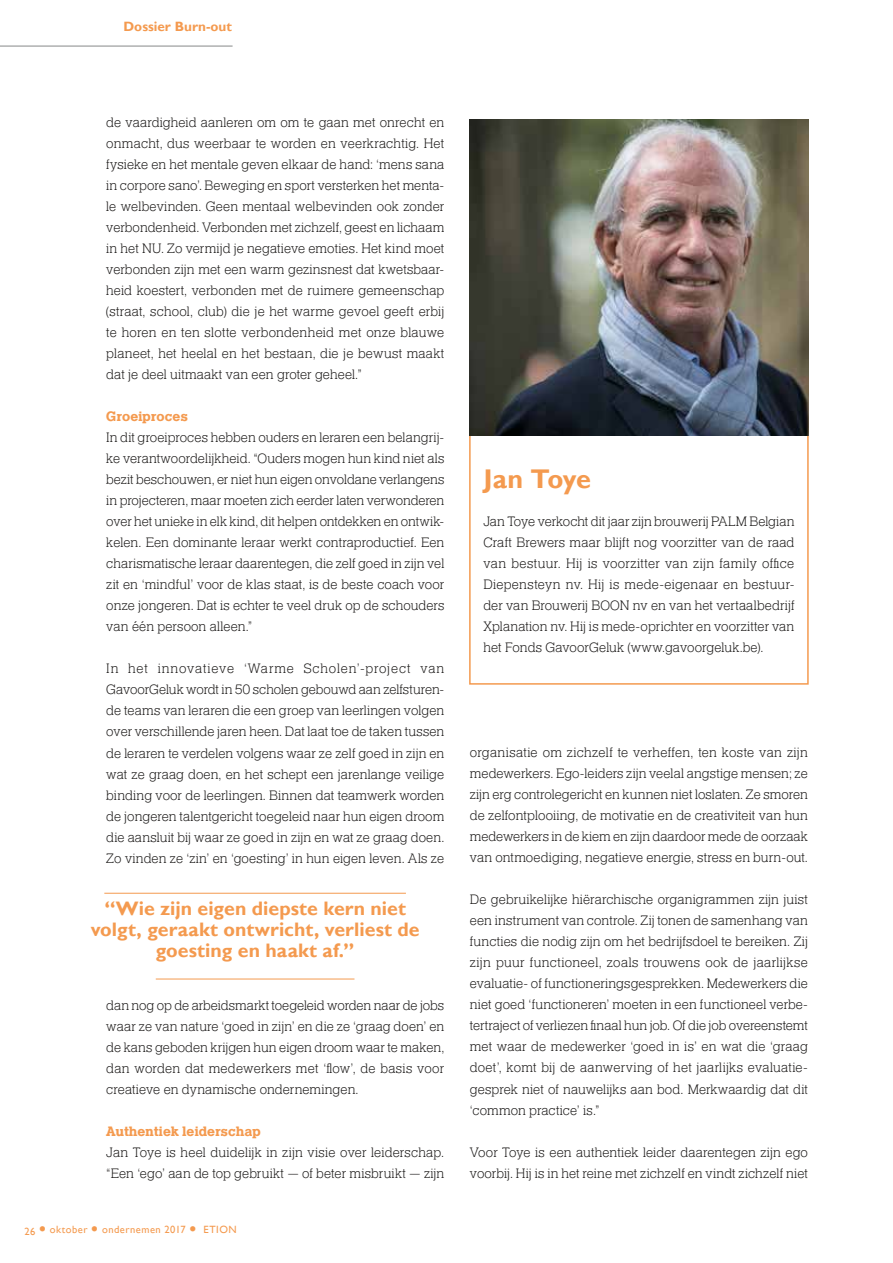
<style>
.page{position:relative;width:893px;height:1263px;background:#fff}
.page>*{position:absolute;margin:0;border:0;box-sizing:border-box;transform-origin:0 0}
.t1{font:700 27px "Gill Sans";letter-spacing:-.02em;color:#f49a4f}
.t2{font:700 19.5px/21.3px "Gill Sans";letter-spacing:.005em;color:#f49a4f;text-align:center}
.t3{font:300 14.25px/21px "Helserif";letter-spacing:.005em;color:#1a1817;text-align:justify}
.t4{font:700 14.25px "Helserif";letter-spacing:.01em;color:#f49a4f}
.t5{font:700 13.5px "Gill Sans";color:#f49a4f}
.t6{font:10.5px "Gill Sans";letter-spacing:.05em;color:#f49a4f}
.s1{font-size:21px}
</style>
<div class="page">
<hr style="left:0;top:46px;width:233px;height:1px;background:#878989">
<div style="left:469px;top:430px;width:340px;height:255px;border:2px solid #f49a4f"></div>
<hr style="left:104px;top:893px;width:302px;height:1px;background:#f49a4f">
<hr style="left:156px;top:979px;width:198px;height:1px;background:#f49a4f">
<img style="left:469px;top:119px;width:339px;height:317px">
<p class="t5" style="left:123px;top:18px;width:110px">Dossier Burn-out</p>
<p class="t3" style="left:106px;top:113px;width:340px">de vaardigheid aanleren om om te gaan met onrecht en onmacht, dus weerbaar te worden en veerkrachtig. Het fysieke en het mentale geven elkaar de hand: ‘mens sana in corpore sano’. Beweging en sport versterken het menta&shy;le welbevinden. Geen mentaal welbevinden ook zonder verbondenheid. Verbonden met zichzelf, geest en lichaam in het NU. Zo vermijd je negatieve emoties. Het kind moet verbonden zijn met een warm gezinsnest dat kwetsbaar&shy;heid koestert, verbonden met de ruimere gemeenschap (straat, school, club) die je het warme gevoel geeft erbij te horen en ten slotte verbondenheid met onze blauwe planeet, het heelal en het bestaan, die je bewust maakt dat je deel uitmaakt van een groter geheel.”</p>
<p class="t4" style="left:106px;top:408px;width:83px">Groeiproces</p>
<p class="t3" style="left:106px;top:428px;width:340px">In dit groeiproces hebben ouders en leraren een belangrij&shy;ke verantwoordelijkheid. “Ouders mogen hun kind niet als bezit beschouwen, er niet hun eigen onvoldane verlangens in projecteren, maar moeten zich eerder laten verwonderen over het unieke in elk kind, dit helpen ontdekken en ontwik&shy;kelen. Een dominante leraar werkt contraproductief. Een charismatische leraar daarentegen, die zelf goed in zijn vel zit en ‘mindful’ voor de klas staat, is de beste coach voor onze jongeren. Dat is echter te veel druk op de schouders van één persoon alleen.”</p>
<p class="t3" style="left:106px;top:659px;width:340px">In het innovatieve ‘Warme Scholen’-project van GavoorGeluk wordt in 50 scholen gebouwd aan zelfsturen&shy;de teams van leraren die een groep van leerlingen volgen over verschillende jaren heen. Dat laat toe de taken tussen de leraren te verdelen volgens waar ze zelf goed in zijn en wat ze graag doen, en het schept een jarenlange veilige binding voor de leerlingen. Binnen dat teamwerk worden de jongeren talentgericht toegeleid naar hun eigen droom die aansluit bij waar ze goed in zijn en wat ze graag doen.<br>Zo vinden ze ‘zin’ en ‘goesting’ in hun eigen leven. Als ze</p>
<h2 class="t2" style="left:91px;top:898px;width:330px">“Wie zijn eigen diepste kern niet volgt, geraakt ontwricht, verliest de goesting en haakt af.”</h2>
<p class="t3" style="left:106px;top:995px;width:340px">dan nog op de arbeidsmarkt toegeleid worden naar de jobs waar ze van nature ‘goed in zijn’ en die ze ‘graag doen’ en de kans geboden krijgen hun eigen droom waar te maken, dan worden dat medewerkers met ‘flow’, de basis voor creatieve en dynamische ondernemingen.</p>
<p class="t4" style="left:106px;top:1122px;width:156px">Authentiek leiderschap</p>
<p class="t3" style="left:106px;top:1142px;width:340px">Jan Toye is heel duidelijk in zijn visie over leiderschap. “Een ‘ego’ aan de top gebruikt — of beter misbruikt — zijn</p>
<p class="t6" style="left:24px;top:1223px;width:214px">26 <span class="s1">•</span> oktober <span class="s1">•</span> ondernemen 2017 <span class="s1">•</span> ETION</p>
<h1 class="t1" style="left:483px;top:463px;width:109px">Jan Toye</h1>
<p class="t3" style="left:483px;top:512px;width:313px">Jan Toye verkocht dit jaar zijn brouwerij PALM Belgian Craft Brewers maar blijft nog voorzitter van de raad van bestuur. Hij is voorzitter van zijn family office Diepensteyn nv. Hij is mede-eigenaar en bestuur&shy;der van Brouwerij BOON nv en van het vertaalbedrijf Xplanation nv. Hij is mede-oprichter en voorzitter van het Fonds GavoorGeluk (www.gavoorgeluk.be).</p>
<p class="t3" style="left:470px;top:743px;width:340px">organisatie om zichzelf te verheffen, ten koste van zijn medewerkers. Ego-leiders zijn veelal angstige mensen; ze zijn erg controlegericht en kunnen niet loslaten. Ze smoren de zelfontplooiing, de motivatie en de creativiteit van hun medewerkers in de kiem en zijn daardoor mede de oorzaak van ontmoediging, negatieve energie, stress en burn-out.</p>
<p class="t3" style="left:470px;top:890px;width:340px">De gebruikelijke hiërarchische organigrammen zijn juist een instrument van controle. Zij tonen de samenhang van functies die nodig zijn om het bedrijfsdoel te bereiken. Zij zijn puur functioneel, zoals trouwens ook de jaarlijkse evaluatie- of functioneringsgesprekken. Medewerkers die niet goed ‘functioneren’ moeten in een functioneel verbe&shy;tertraject of verliezen finaal hun job. Of die job overeenstemt met waar de medewerker ‘goed in is’ en wat die ‘graag doet’, komt bij de aanwerving of het jaarlijks evaluatie&shy;gesprek niet of nauwelijks aan bod. Merkwaardig dat dit ‘common practice’ is.”</p>
<p class="t3" style="left:470px;top:1142px;width:340px">Voor Toye is een authentiek leider daarentegen zijn ego voorbij. Hij is in het reine met zichzelf en vindt zichzelf niet</p>
</div>
